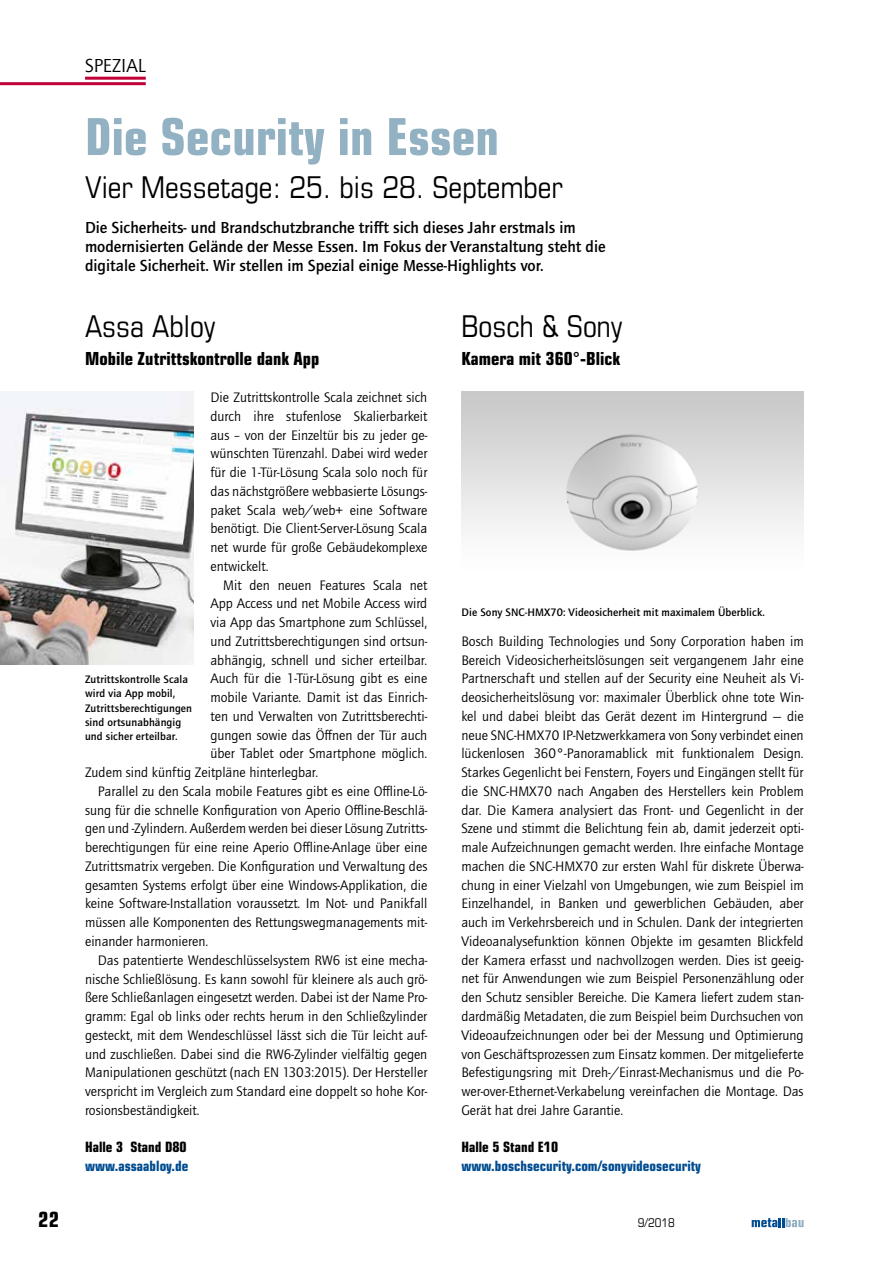
<style>
.page{position:relative;width:893px;height:1263px;background:#fff}
.page>*{position:absolute;margin:0;border:0;box-sizing:border-box;transform-origin:0 0}
.t1{font:700 condensed 51px "Eurostile LT Std";color:#92b1c2}
.t2{font:condensed 30px "Eurostile LT Std";color:#000}
.t3{font:700 condensed 21px "Eurostile LT Std";color:#000}
.t4{font:19.5px "Quay Sans ITC Std";color:#000}
.t5{font:700 condensed 18px "Eurostile LT Std";color:#000}
.t6{font:500 16.5px/18.8px "Quay Sans ITC Std";color:#000}
.t7{font:14.25px/18.8px "Quay Sans ITC Std";color:#000;text-align:justify}
.t8{font:700 condensed 14.25px "Eurostile LT Std";color:#004c90}
.t9{font:700 condensed 14.25px "Eurostile LT Std";color:#000}
.t10{font:condensed 12px "Eurostile LT Std";color:#000}
.t11{font:500 11.25px/14.2px "Quay Sans ITC Std";letter-spacing:.01em;color:#000}
</style>
<div class="page">
<hr style="left:0;top:82px;width:146px;height:3px;background:#c10038">
<hr style="left:85px;top:77px;width:61px;height:3px;background:#c10038">
<svg style="left:752px;top:1218px;width:52px;height:9px"></svg>
<img style="left:0;top:391px;width:193px;height:273px">
<img style="left:462px;top:391px;width:342px;height:160px">
<h3 class="t3" style="left:38px;top:1206px;width:23px">22</h3>
<h3 class="t4" style="left:85px;top:55px;width:62px">SPEZIAL</h3>
<h1 class="t1" style="left:85px;top:106px;width:415px">Die Security in Essen</h1>
<h2 class="t2" style="left:85px;top:169px;width:479px">Vier Messetage: 25. bis 28. September</h2>
<p class="t6" style="left:85px;top:219px;width:522px">Die Sicherheits- und Brandschutzbranche trifft sich dieses Jahr erstmals im modernisierten Gelände der Messe Essen. Im Fokus der Veranstaltung steht die digitale Sicherheit. Wir stellen im Spezial einige Messe-Highlights vor.</p>
<h2 class="t2" style="left:85px;top:308px;width:132px">Assa Abloy</h2>
<p class="t5" style="left:85px;top:347px;width:236px">Mobile Zutrittskontrolle dank App</p>
<p class="t7" style="left:210px;top:388px;width:218px">Die Zutrittskontrolle Scala zeichnet sich durch ihre stufenlose Skalierbarkeit aus – von der Einzeltür bis zu jeder ge&shy;wünschten Türenzahl. Dabei wird weder für die 1-Tür-Lösung Scala solo noch für das nächstgrößere webbasierte Lösungs&shy;paket Scala web/web+ eine Software benötigt. Die Client-Server-Lösung Scala net wurde für große Gebäudekomplexe entwickelt.</p>
<p class="t7" style="left:223px;top:576px;width:206px">Mit den neuen Features Scala net</p>
<p class="t7" style="left:210px;top:594px;width:218px">App Access und net Mobile Access wird</p>
<p class="t7" style="left:210px;top:613px;width:218px">via App das Smartphone zum Schlüssel,</p>
<p class="t7" style="left:210px;top:632px;width:218px">und Zutrittsberechtigungen sind ortsun-</p>
<p class="t7" style="left:210px;top:651px;width:218px">abhängig, schnell und sicher erteilbar.</p>
<p class="t7" style="left:210px;top:669px;width:218px">Auch für die 1-Tür-Lösung gibt es eine</p>
<p class="t7" style="left:210px;top:688px;width:218px">mobile Variante. Damit ist das Einrich-</p>
<p class="t7" style="left:210px;top:707px;width:218px">ten und Verwalten von Zutrittsberechti-</p>
<p class="t7" style="left:210px;top:726px;width:218px">gungen sowie das Öffnen der Tür auch</p>
<p class="t7" style="left:210px;top:745px;width:218px">über Tablet oder Smartphone möglich.</p>
<p class="t7" style="left:85px;top:763px;width:235px">Zudem sind künftig Zeitpläne hinterlegbar.</p>
<p class="t7" style="left:98px;top:782px;width:331px">Parallel zu den Scala mobile Features gibt es eine Offline-Lö-</p>
<p class="t7" style="left:85px;top:801px;width:344px">sung für die schnelle Konfiguration von Aperio Offline-Beschlä-</p>
<p class="t7" style="left:85px;top:820px;width:344px">gen und -Zylindern. Außerdem werden bei dieser Lösung Zutritts-</p>
<p class="t7" style="left:85px;top:838px;width:344px">berechtigungen für eine reine Aperio Offline-Anlage über eine</p>
<p class="t7" style="left:85px;top:857px;width:344px">Zutrittsmatrix vergeben. Die Konfiguration und Verwaltung des</p>
<p class="t7" style="left:85px;top:876px;width:344px">gesamten Systems erfolgt über eine Windows-Applikation, die</p>
<p class="t7" style="left:85px;top:895px;width:344px">keine Software-Installation voraussetzt. Im Not- und Panikfall</p>
<p class="t7" style="left:85px;top:913px;width:344px">müssen alle Komponenten des Rettungswegmanagements mit-</p>
<p class="t7" style="left:85px;top:932px;width:125px">einander harmonieren.</p>
<p class="t7" style="left:98px;top:951px;width:331px">Das patentierte Wendeschlüsselsystem RW6 ist eine mecha-</p>
<p class="t7" style="left:85px;top:970px;width:344px">nische Schließlösung. Es kann sowohl für kleinere als auch grö-</p>
<p class="t7" style="left:85px;top:988px;width:344px">ßere Schließanlagen eingesetzt werden. Dabei ist der Name Pro-</p>
<p class="t7" style="left:85px;top:1007px;width:344px">gramm: Egal ob links oder rechts herum in den Schließzylinder</p>
<p class="t7" style="left:85px;top:1026px;width:344px">gesteckt, mit dem Wendeschlüssel lässt sich die Tür leicht auf-</p>
<p class="t7" style="left:85px;top:1045px;width:344px">und zuschließen. Dabei sind die RW6-Zylinder vielfältig gegen</p>
<p class="t7" style="left:85px;top:1063px;width:344px">Manipulationen geschützt (nach EN 1303:2015). Der Hersteller</p>
<p class="t7" style="left:85px;top:1082px;width:344px">verspricht im Vergleich zum Standard eine doppelt so hohe Kor-</p>
<p class="t7" style="left:85px;top:1101px;width:116px">rosionsbeständigkeit.</p>
<p class="t9" style="left:85px;top:1138px;width:103px">Halle 3 Stand D80</p>
<p class="t8" style="left:85px;top:1157px;width:105px">www.assaabloy.de</p>
<p class="t11" style="left:85px;top:672px;width:109px">Zutrittskontrolle Scala wird via App mobil,<br>Zutrittsberechtigungen sind ortsunabhängig und sicher erteilbar.</p>
<h2 class="t2" style="left:461px;top:308px;width:163px">Bosch &amp; Sony</h2>
<p class="t5" style="left:461px;top:347px;width:160px">Kamera mit 360°-Blick</p>
<p class="t11" style="left:462px;top:605px;width:305px">Die Sony SNC-HMX70: Videosicherheit mit maximalem Überblick.</p>
<p class="t7" style="left:461px;top:632px;width:344px">Bosch Building Technologies und Sony Corporation haben im Bereich Videosicherheitslösungen seit vergangenem Jahr eine Partnerschaft und stellen auf der Security eine Neuheit als Vi&shy;deosicherheitslösung vor: maximaler Überblick ohne tote Win&shy;kel und dabei bleibt das Gerät dezent im Hintergrund — die neue SNC-HMX70 IP-Netzwerkkamera von Sony verbindet einen lückenlosen 360°-Panoramablick mit funktionalem Design.<br>Starkes Gegenlicht bei Fenstern, Foyers und Eingängen stellt für die SNC-HMX70 nach Angaben des Herstellers kein Problem dar. Die Kamera analysiert das Front- und Gegenlicht in der Szene und stimmt die Belichtung fein ab, damit jederzeit opti&shy;male Aufzeichnungen gemacht werden. Ihre einfache Montage machen die SNC-HMX70 zur ersten Wahl für diskrete Überwa&shy;chung in einer Vielzahl von Umgebungen, wie zum Beispiel im Einzelhandel, in Banken und gewerblichen Gebäuden, aber auch im Verkehrsbereich und in Schulen. Dank der integrierten Videoanalysefunktion können Objekte im gesamten Blickfeld der Kamera erfasst und nachvollzogen werden. Dies ist geeig&shy;net für Anwendungen wie zum Beispiel Personenzählung oder den Schutz sensibler Bereiche. Die Kamera liefert zudem stan&shy;dardmäßig Metadaten, die zum Beispiel beim Durchsuchen von Videoaufzeichnungen oder bei der Messung und Optimierung von Geschäftsprozessen zum Einsatz kommen. Der mitgelieferte Befestigungsring mit Dreh-/Einrast-Mechanismus und die Po&shy;wer-over-Ethernet-Verkabelung vereinfachen die Montage. Das Gerät hat drei Jahre Garantie.</p>
<p class="t9" style="left:461px;top:1138px;width:98px">Halle 5 Stand E10</p>
<p class="t8" style="left:461px;top:1157px;width:241px">www.boschsecurity.com/sonyvideosecurity</p>
<p class="t10" style="left:638px;top:1216px;width:38px">9/2018</p>
</div>
